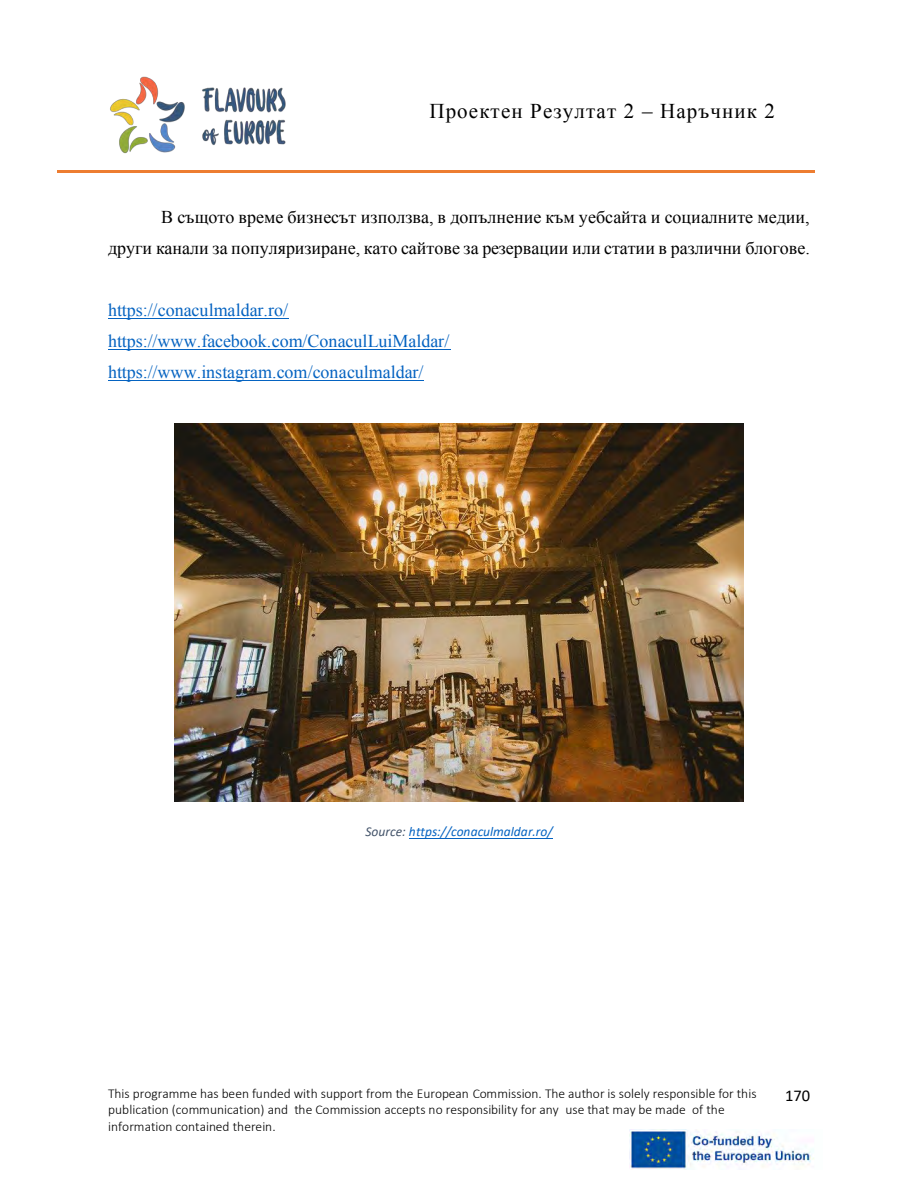
<style>
.page{position:relative;width:918px;height:1188px;background:#fff}
.page>*{position:absolute;margin:0;border:0;box-sizing:border-box;transform-origin:0 0}
.t1{font:21px "Times New Roman";letter-spacing:.055em;color:#000}
.t2{font:18px/30.8px "Times New Roman";color:#000;text-align:right}
.t3{font:18px "Times New Roman";color:#0563c1}
.t4{font:16.5px "Calibri";color:#000}
.t5{font:300 13.5px/16.5px "Calibri";color:#000}
.t6{font:italic 13.5px "Calibri";color:#0563c1}
.s1{color:#44546a}
</style>
<div class="page">
<hr style="left:57px;top:170px;width:334px;height:3px;background:#ed7d31">
<hr style="left:392px;top:170px;width:422px;height:3px;background:#ed7d31">
<img style="left:110px;top:76px;width:176px;height:78px">
<img style="left:630px;top:1129px;width:184px;height:41px">
<hr style="left:108px;top:318px;width:180px;height:1px;background:#0563c1">
<hr style="left:108px;top:349px;width:342px;height:1px;background:#0563c1">
<hr style="left:108px;top:380px;width:316px;height:1px;background:#0563c1">
<hr style="left:409px;top:838px;width:144px;height:1px;background:#0563c1">
<img style="left:175px;top:423px;width:568px;height:378px">
<h1 class="t1" style="left:430px;top:97px;width:347px">Проектен Резултат 2 – Наръчник 2</h1>
<p class="t2" style="left:108px;top:202px;width:703px">В същото време бизнесът използва, в допълнение към уебсайта и социалните медии,<br>други канали за популяризиране, като сайтове за резервации или статии в различни блогове.</p>
<p class="t3" style="left:108px;top:298px;width:182px">https://conaculmaldar.ro/</p>
<p class="t3" style="left:108px;top:329px;width:343px">https://www.facebook.com/ConaculLuiMaldar/</p>
<p class="t3" style="left:108px;top:360px;width:317px">https://www.instagram.com/conaculmaldar/</p>
<p class="t6" style="left:365px;top:826px;width:189px"><span class="s1">Source:</span> https://conaculmaldar.ro/</p>
<p class="t5" style="left:108px;top:1086px;width:650px">This programme has been funded with support from the European Commission. The author is solely responsible for this publication (communication) and the Commission accepts no responsibility for any use that may be made of the information contained therein.</p>
<p class="t4" style="left:785px;top:1088px;width:26px">170</p>
</div>
